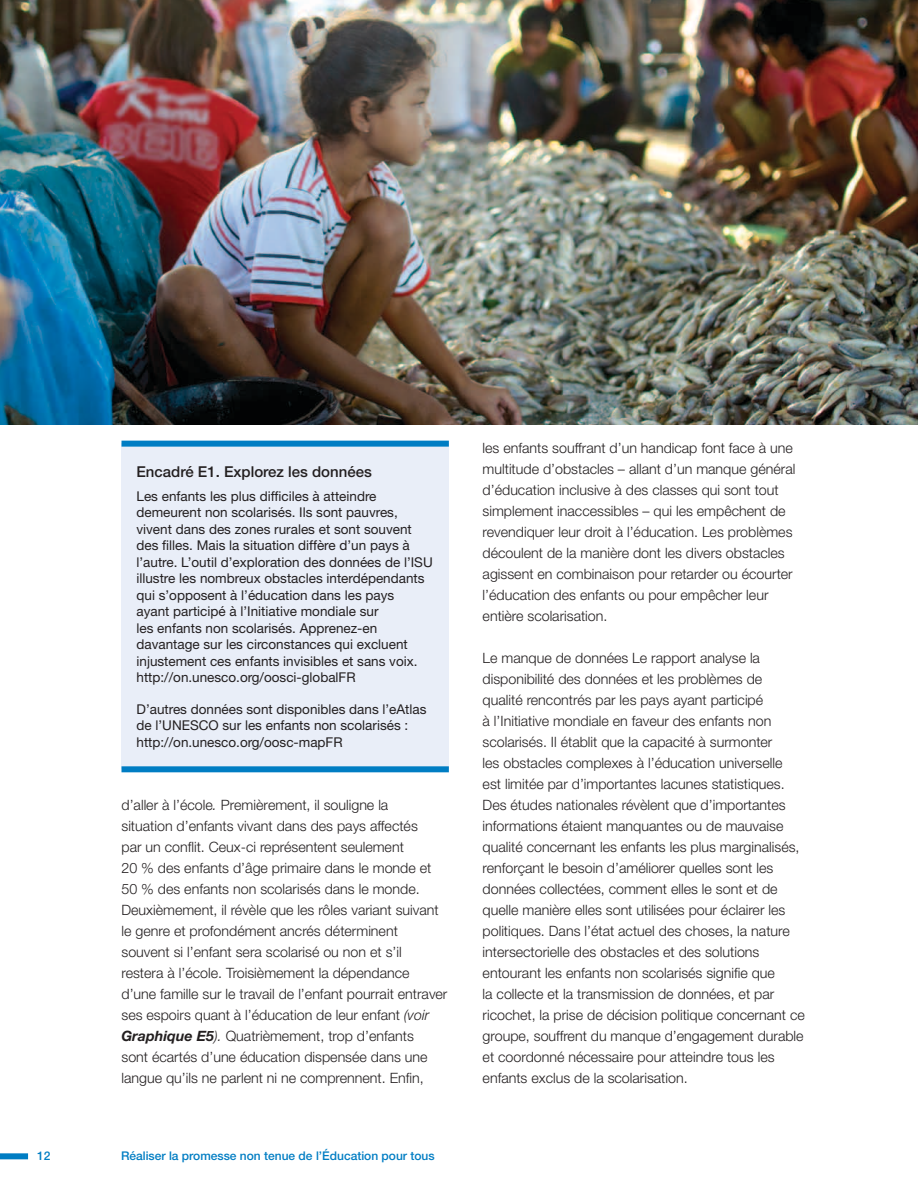
<style>
.page{position:relative;width:918px;height:1188px;background:#fff}
.page>*{position:absolute;margin:0;border:0;box-sizing:border-box;transform-origin:0 0}
.t1{font:500 15px "Helvetica Neue LT Std";color:#231f20}
.t2{font:300 14.25px/21px "Helvetica Neue LT Std";color:#231f20}
.t3{font:13.5px/16.5px "Helvetica Neue LT Std";color:#231f20}
.t4{font:500 12px "Helvetica Neue LT Std";color:#007dc3}
.s1{font-style:italic}
.s2{font-weight:700;font-style:italic}
</style>
<div class="page">
<div style="left:0;top:1153px;width:28px;height:6px;background:#007dc3"></div>
<img style="left:0;top:0;width:918px;height:424px">
<div style="left:122px;top:444px;width:327px;height:325px;background:#e9eef8"></div>
<div style="left:122px;top:441px;width:327px;height:6px;background:#007dc3"></div>
<div style="left:122px;top:766px;width:327px;height:6px;background:#007dc3"></div>
<p class="t1" style="left:136px;top:463px;width:237px">Encadré E1. Explorez les données</p>
<p class="t3" style="left:136px;top:488px;width:298px">Les enfants les plus difficiles à atteindre demeurent non scolarisés. Ils sont pauvres, vivent dans des zones rurales et sont souvent des filles. Mais la situation diffère d’un pays à l’autre. L’outil d’exploration des données de l’ISU illustre les nombreux obstacles interdépendants qui s’opposent à l’éducation dans les pays<br>ayant participé à l’Initiative mondiale sur<br>les enfants non scolarisés. Apprenez-en davantage sur les circonstances qui excluent injustement ces enfants invisibles et sans voix. http://on.unesco.org/oosci-globalFR</p>
<p class="t3" style="left:136px;top:701px;width:292px">D’autres données sont disponibles dans l’eAtlas de l’UNESCO sur les enfants non scolarisés : http://on.unesco.org/oosc-mapFR</p>
<p class="t2" style="left:122px;top:794px;width:327px">d’aller à l’école<span class="s1">.</span> Premièrement, il souligne la<br>situation d’enfants vivant dans des pays affectés<br>par un conflit. Ceux-ci représentent seulement<br>20 % des enfants d’âge primaire dans le monde et 50 % des enfants non scolarisés dans le monde.<br>Deuxièmement, il révèle que les rôles variant suivant le genre et profondément ancrés déterminent souvent si l’enfant sera scolarisé ou non et s’il<br>restera à l’école. Troisièmement la dépendance d’une famille sur le travail de l’enfant pourrait entraver ses espoirs quant à l’éducation de leur enfant <span class="s1">(voir </span><span class="s2">Graphique E5</span><span class="s1">).</span> Quatrièmement, trop d’enfants<br>sont écartés d’une éducation dispensée dans une langue qu’ils ne parlent ni ne comprennent. Enfin,</p>
<p class="t4" style="left:37px;top:1149px;width:15px">12</p>
<p class="t4" style="left:121px;top:1149px;width:315px">Réaliser la promesse non tenue de l’Éducation pour tous</p>
<p class="t2" style="left:483px;top:437px;width:314px">les enfants souffrant d’un handicap font face à une multitude d’obstacles – allant d’un manque général d’éducation inclusive à des classes qui sont tout simplement inaccessibles – qui les empêchent de revendiquer leur droit à l’éducation. Les problèmes découlent de la manière dont les divers obstacles agissent en combinaison pour retarder ou écourter l’éducation des enfants ou pour empêcher leur entière scolarisation.</p>
<p class="t2" style="left:483px;top:647px;width:324px">Le manque de données Le rapport analyse la disponibilité des données et les problèmes de qualité rencontrés par les pays ayant participé<br>à l’Initiative mondiale en faveur des enfants non scolarisés. Il établit que la capacité à surmonter<br>les obstacles complexes à l’éducation universelle<br>est limitée par d’importantes lacunes statistiques.<br>Des études nationales révèlent que d’importantes informations étaient manquantes ou de mauvaise qualité concernant les enfants les plus marginalisés, renforçant le besoin d’améliorer quelles sont les données collectées, comment elles le sont et de quelle manière elles sont utilisées pour éclairer les politiques. Dans l’état actuel des choses, la nature intersectorielle des obstacles et des solutions entourant les enfants non scolarisés signifie que<br>la collecte et la transmission de données, et par ricochet, la prise de décision politique concernant ce groupe, souffrent du manque d’engagement durable et coordonné nécessaire pour atteindre tous les enfants exclus de la scolarisation.</p>
</div>
